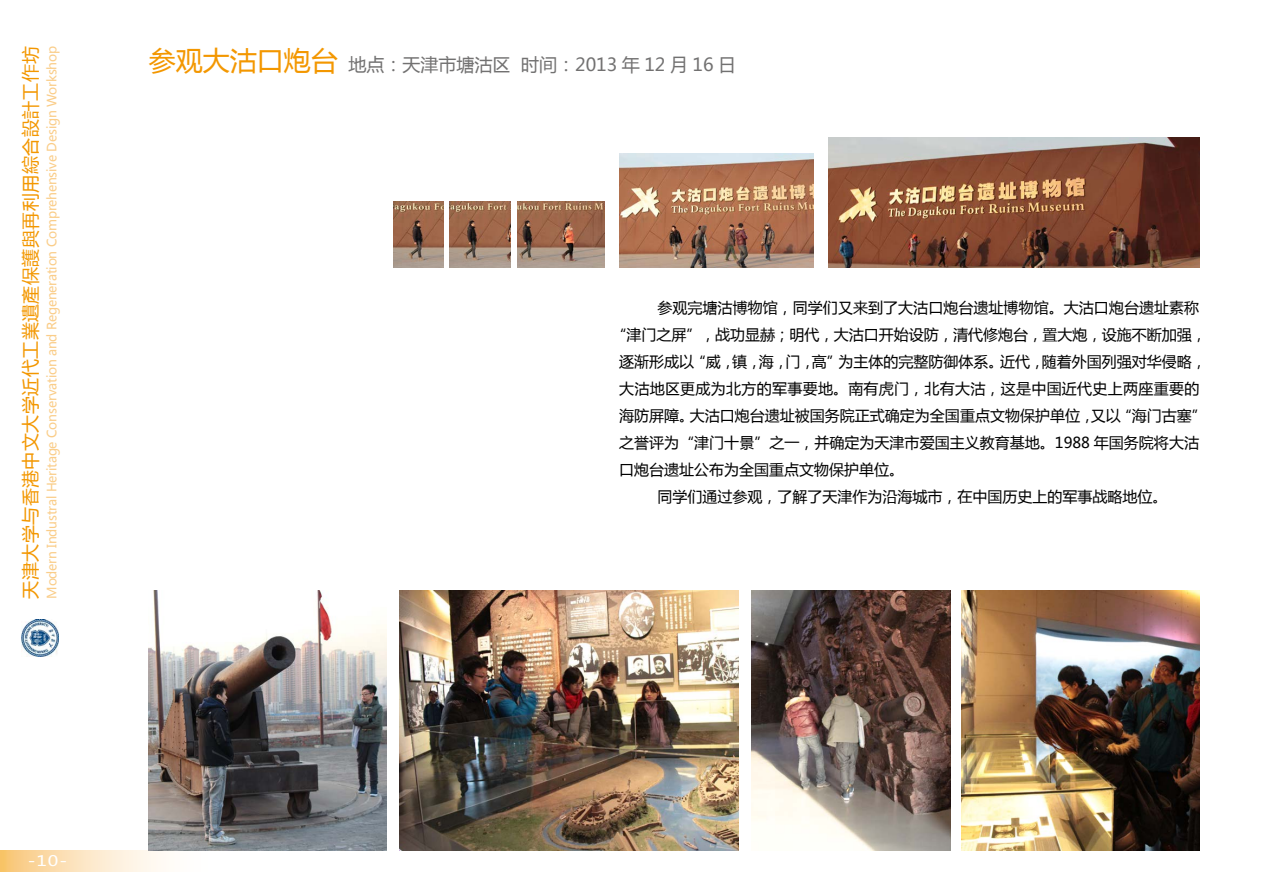
<style>
.page{position:relative;width:1263px;height:893px;background:#fff}
.page>*{position:absolute;margin:0;border:0;box-sizing:border-box;transform-origin:0 0}
.t1{font:18px "Microsoft Ya Hei";letter-spacing:.025em;color:#f39700}
.t2{font:18px "Microsoft Ya Hei";color:#727171}
.t3{font:15px "Microsoft Ya Hei";color:#000}
.t4{font:15px "Microsoft Ya Hei";letter-spacing:.02em;color:#000}
.t5{font:14.4px "Microsoft Ya Hei";color:#fff;scale:1.25 1}
.t6{font:12.75px "Microsoft Ya Hei";letter-spacing:-.015em;color:#facd89}
.s1{font-size:27px;color:#f39700}
</style>
<div class="page">
<svg style="left:0;top:850px;width:218px;height:21px"></svg>
<img style="left:21px;top:620px;width:37px;height:36px">
<img style="left:394px;top:201px;width:49px;height:67px">
<img style="left:450px;top:201px;width:61px;height:67px">
<img style="left:517px;top:201px;width:88px;height:67px">
<img style="left:619px;top:153px;width:195px;height:115px">
<img style="left:828px;top:138px;width:371px;height:130px">
<img style="left:961px;top:591px;width:238px;height:259px">
<img style="left:399px;top:591px;width:339px;height:259px">
<img style="left:149px;top:591px;width:237px;height:259px">
<img style="left:751px;top:591px;width:200px;height:259px">
<p class="t1" style="left:18px;top:599px;width:555px;rotate:-90deg">天津大学与香港中文大学近代工業遺產保護與再利用綜合設計工作坊</p>
<p class="t2" style="left:149px;top:53px;width:589px"><span class="s1">参观大沽口炮台</span>地点：天津市塘沽区 时间：2013 年 12 月 16 日</p>
<p class="t6" style="left:43px;top:599px;width:554px;rotate:-90deg">Modern Industral Heritage Conservation and Regeneration Comprehensive Design Workshop</p>
<p class="t3" style="left:657px;top:297px;width:543px">参观完塘沽博物馆，同学们又来到了大沽口炮台遗址博物馆。大沽口炮台遗址素称</p>
<p class="t3" style="left:612px;top:324px;width:597px">“津门之屏”，战功显赫；明代，大沽口开始设防，清代修炮台，置大炮，设施不断加强，</p>
<p class="t3" style="left:619px;top:351px;width:589px">逐渐形成以“威，镇，海，门，高”为主体的完整防御体系。近代，随着外国列强对华侵略，</p>
<p class="t4" style="left:619px;top:378px;width:582px">大沽地区更成为北方的军事要地。南有虎门，北有大沽，这是中国近代史上两座重要的</p>
<p class="t3" style="left:619px;top:405px;width:589px">海防屏障。大沽口炮台遗址被国务院正式确定为全国重点文物保护单位，又以“海门古塞”</p>
<p class="t3" style="left:619px;top:432px;width:581px">之誉评为“津门十景”之一，并确定为天津市爱国主义教育基地。1988 年国务院将大沽</p>
<p class="t3" style="left:619px;top:459px;width:286px">口炮台遗址公布为全国重点文物保护单位。</p>
<p class="t3" style="left:657px;top:486px;width:511px">同学们通过参观，了解了天津作为沿海城市，在中国历史上的军事战略地位。</p>
<p class="t5" style="left:28px;top:851px;width:33px">-10-</p>
</div>
